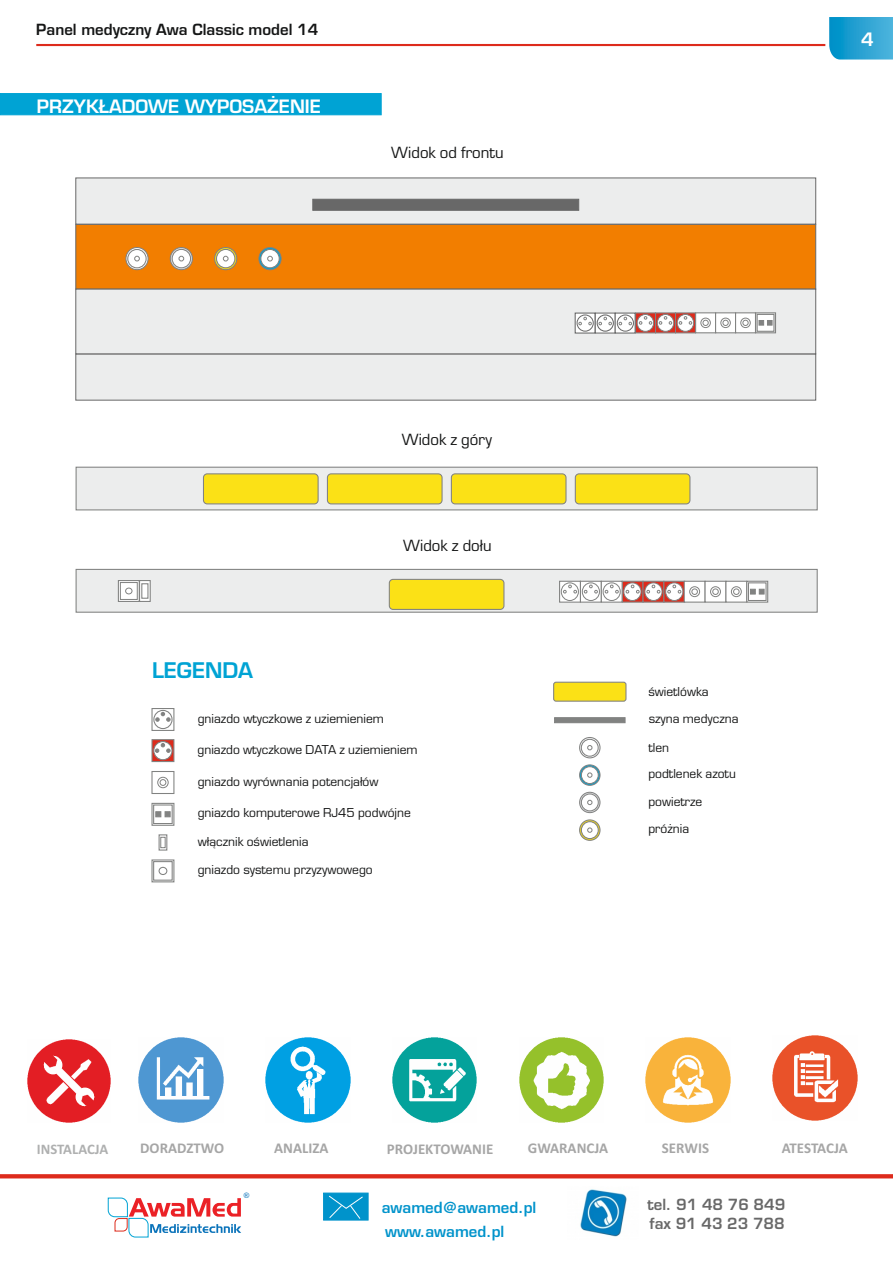
<style>
.page{position:relative;width:893px;height:1263px;background:#fff}
.page>*{position:absolute;margin:0;border:0;box-sizing:border-box;transform-origin:0 0}
.t1{font:700 21px "Euromode";color:#00a3d4}
.t2{font:700 18px "Euromode";color:#fff}
.t3{font:15px "Euromode";color:#151616}
.t4{font:700 15px "Euromode";color:#151616}
.t5{font:700 15px "Euromode";color:#0093cb}
.t6{font:700 15px/18.9px "Euromode";color:#686868}
.t7{font:700 14.85px "Calibri";color:#a6a6a6}
.t8{font:700 14.55px "Calibri";color:#afb0b0}
.t9{font:12px/26.1px "Euromode";color:#151616}
.t10{font:7.5px "Arial";color:#0a73ba}
</style>
<div class="page">
<div style="left:553px;top:682px;width:73px;height:20px;background:#fbe116;border:1px solid #818281;border-radius:2px"></div>
<svg style="left:151px;top:771px;width:24px;height:23px"></svg>
<div style="left:160px;top:779px;width:6px;height:7px;border:1px solid #818281;border-radius:50%"></div>
<div style="left:157px;top:777px;width:12px;height:11px;border:1px solid #818281;border-radius:50%"></div>
<svg style="left:579px;top:792px;width:21px;height:21px"></svg>
<svg style="left:579px;top:819px;width:21px;height:22px"></svg>
<svg style="left:579px;top:764px;width:21px;height:22px"></svg>
<svg style="left:581px;top:793px;width:18px;height:18px"></svg>
<svg style="left:581px;top:821px;width:18px;height:18px"></svg>
<svg style="left:581px;top:766px;width:18px;height:18px"></svg>
<svg style="left:587px;top:772px;width:5px;height:6px"></svg>
<svg style="left:587px;top:827px;width:5px;height:6px"></svg>
<svg style="left:587px;top:800px;width:5px;height:5px"></svg>
<svg style="left:579px;top:737px;width:21px;height:21px"></svg>
<svg style="left:581px;top:739px;width:18px;height:18px"></svg>
<svg style="left:587px;top:745px;width:5px;height:5px"></svg>
<div style="left:151px;top:708px;width:23px;height:23px;border:1px solid #818281"></div>
<div style="left:153px;top:710px;width:20px;height:19px;border:1px solid #818281;border-radius:50%"></div>
<svg style="left:155px;top:712px;width:16px;height:10px"></svg>
<svg style="left:151px;top:739px;width:24px;height:24px"></svg>
<div style="left:159px;top:834px;width:8px;height:16px;border:1px solid #818281"></div>
<div style="left:160px;top:837px;width:6px;height:11px;border:1px solid #818281"></div>
<div style="left:153px;top:804px;width:20px;height:20px;border:1px solid #818281"></div>
<div style="left:151px;top:803px;width:23px;height:23px;border:1px solid #818281"></div>
<svg style="left:155px;top:811px;width:16px;height:7px"></svg>
<svg style="left:554px;top:717px;width:72px;height:7px"></svg>
<div style="left:153px;top:861px;width:20px;height:20px;border:1px solid #818281"></div>
<div style="left:151px;top:859px;width:23px;height:23px;border:1px solid #818281"></div>
<div style="left:159px;top:867px;width:8px;height:8px;border:1px solid #818281;border-radius:50%"></div>
<svg style="left:75px;top:466px;width:743px;height:45px;background:#e2e3e3"></svg>
<div style="left:203px;top:473px;width:116px;height:31px;background:#fbe116;border:1px solid #818281;border-radius:4px"></div>
<div style="left:327px;top:473px;width:116px;height:31px;background:#fbe116;border:1px solid #818281;border-radius:4px"></div>
<div style="left:451px;top:473px;width:115px;height:31px;background:#fbe116;border:1px solid #818281;border-radius:4px"></div>
<div style="left:575px;top:473px;width:115px;height:31px;background:#fbe116;border:1px solid #818281;border-radius:4px"></div>
<div style="left:75px;top:225px;width:742px;height:63px;background:#f27e00"></div>
<div style="left:75px;top:355px;width:742px;height:46px;background:#eceded"></div>
<svg style="left:125px;top:247px;width:24px;height:23px"></svg>
<svg style="left:170px;top:247px;width:23px;height:23px"></svg>
<svg style="left:214px;top:247px;width:23px;height:23px"></svg>
<svg style="left:258px;top:247px;width:24px;height:23px"></svg>
<svg style="left:127px;top:249px;width:20px;height:19px"></svg>
<svg style="left:172px;top:249px;width:19px;height:19px"></svg>
<svg style="left:216px;top:249px;width:19px;height:19px"></svg>
<svg style="left:260px;top:249px;width:20px;height:19px"></svg>
<svg style="left:267px;top:256px;width:6px;height:5px"></svg>
<svg style="left:223px;top:256px;width:5px;height:5px"></svg>
<svg style="left:179px;top:256px;width:5px;height:5px"></svg>
<svg style="left:134px;top:256px;width:6px;height:5px"></svg>
<svg style="left:75px;top:177px;width:742px;height:48px;background:#d9dada"></svg>
<svg style="left:75px;top:288px;width:742px;height:67px;background:#e6e6e5"></svg>
<div style="left:755px;top:312px;width:21px;height:21px;border:1px solid #818281"></div>
<svg style="left:574px;top:312px;width:201px;height:22px"></svg>
<svg style="left:75px;top:568px;width:743px;height:45px;background:#e1e0e0"></svg>
<svg style="left:125px;top:588px;width:7px;height:6px"></svg>
<div style="left:389px;top:579px;width:115px;height:31px;background:#fbe116;border:1px solid #818281;border-radius:4px"></div>
<svg style="left:0;top:1174px;width:893px;height:5px;background:#e1483b"></svg>
<svg style="left:107px;top:1197px;width:134px;height:41px"></svg>
<svg style="left:323px;top:1192px;width:46px;height:29px"></svg>
<img style="left:580px;top:1189px;width:47px;height:48px">
<img style="left:138px;top:1037px;width:85px;height:85px">
<img style="left:265px;top:1037px;width:85px;height:85px">
<img style="left:392px;top:1037px;width:85px;height:85px">
<img style="left:519px;top:1037px;width:85px;height:85px">
<img style="left:646px;top:1037px;width:85px;height:85px">
<img style="left:773px;top:1035px;width:85px;height:85px">
<img style="left:28px;top:1040px;width:83px;height:83px">
<hr style="left:36px;top:44px;width:789px;height:2px;background:#dd2b1c">
<svg style="left:829px;top:17px;width:64px;height:43px;background:#2ca4d3"></svg>
<svg style="left:0;top:93px;width:382px;height:23px;background:#08a5d5"></svg>
<p class="t4" style="left:36px;top:23px;width:283px">Panel medyczny Awa Classic model 14</p>
<h2 class="t2" style="left:37px;top:99px;width:286px">PRZYKŁADOWE WYPOSAŻENIE</h2>
<p class="t3" style="left:391px;top:146px;width:114px">Widok od frontu</p>
<h2 class="t2" style="left:861px;top:33px;width:14px">4</h2>
<p class="t3" style="left:402px;top:433px;width:92px">Widok z góry</p>
<h1 class="t1" style="left:152px;top:662px;width:103px">LEGENDA</h1>
<p class="t3" style="left:403px;top:539px;width:90px">Widok z dołu</p>
<p class="t9" style="left:198px;top:706px;width:188px">gniazdo wtyczkowe z uziemieniem</p>
<p class="t9" style="left:198px;top:737px;width:222px">gniazdo wtyczkowe DATA z uziemieniem</p>
<p class="t9" style="left:198px;top:769px;width:182px">gniazdo wyrównania potencjałów</p>
<p class="t9" style="left:198px;top:801px;width:215px">gniazdo komputerowe RJ45 podwójne</p>
<p class="t9" style="left:198px;top:829px;width:112px">włącznik oświetlenia</p>
<p class="t9" style="left:198px;top:858px;width:177px">gniazdo systemu przyzywowego</p>
<p class="t9" style="left:648px;top:680px;width:62px">świetlówka</p>
<p class="t9" style="left:649px;top:707px;width:91px">szyna medyczna</p>
<p class="t9" style="left:648px;top:736px;width:89px">tlen<br>podtlenek azotu</p>
<p class="t9" style="left:648px;top:789px;width:55px">powietrze</p>
<p class="t9" style="left:648px;top:817px;width:42px">próżnia</p>
<p class="t8" style="left:37px;top:1143px;width:73px">INSTALACJA</p>
<p class="t7" style="left:140px;top:1142px;width:86px">DORADZTWO</p>
<p class="t7" style="left:274px;top:1142px;width:56px">ANALIZA</p>
<p class="t7" style="left:387px;top:1143px;width:108px">PROJEKTOWANIE</p>
<p class="t7" style="left:528px;top:1142px;width:82px">GWARANCJA</p>
<p class="t7" style="left:662px;top:1142px;width:49px">SERWIS</p>
<p class="t7" style="left:782px;top:1142px;width:68px">ATESTACJA</p>
<p class="t10" style="left:244px;top:1192px;width:7px">®</p>
<p class="t5" style="left:382px;top:1202px;width:156px">awamed@awamed.pl</p>
<p class="t5" style="left:385px;top:1225px;width:121px">www.awamed.pl</p>
<p class="t6" style="left:648px;top:1197px;width:139px">tel. 91 48 76 849 fax 91 43 23 788</p>
</div>
